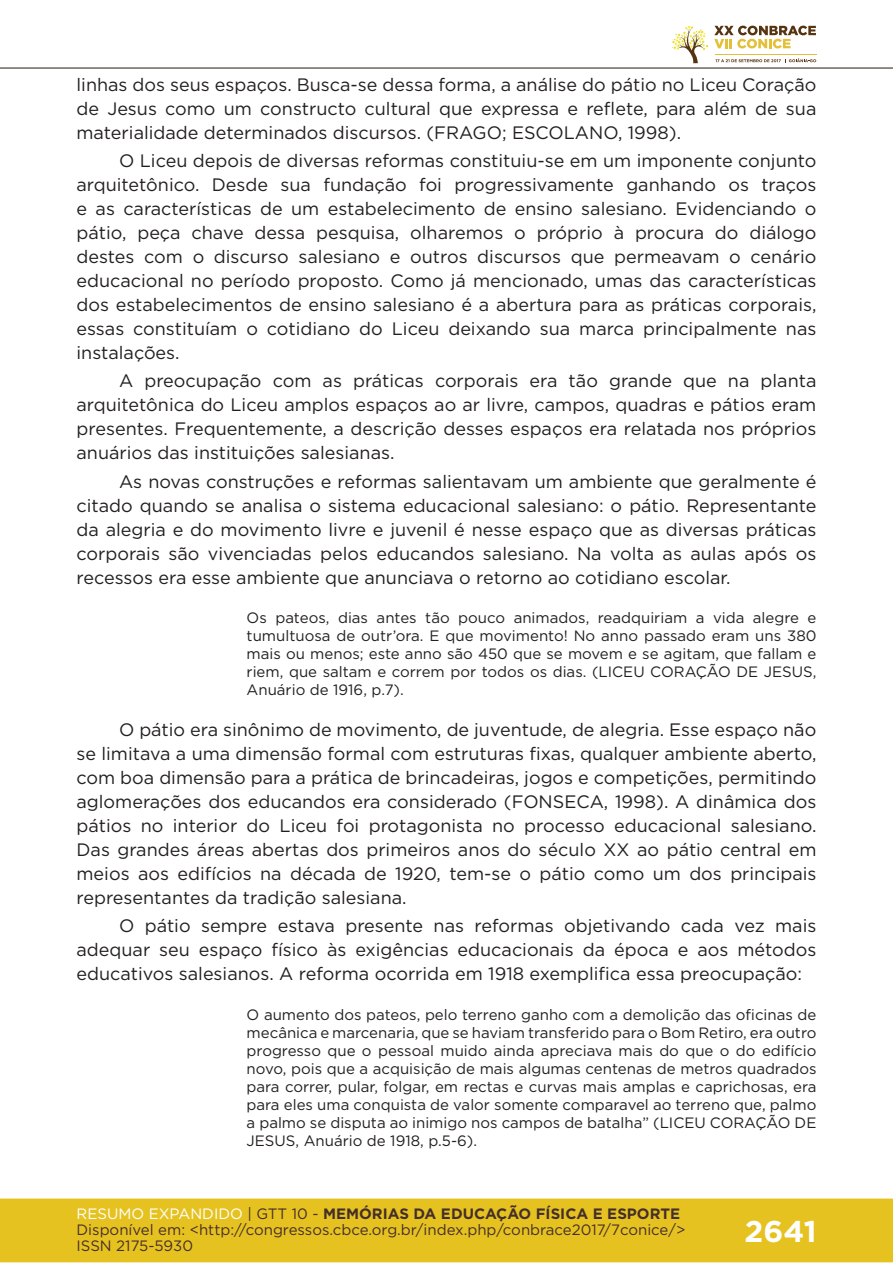
<style>
.page{position:relative;width:893px;height:1263px;background:#fff}
.page>*{position:absolute;margin:0;border:0;box-sizing:border-box;transform-origin:0 0}
.t1{font:700 30px "Gotham";color:#fff}
.t2{font:18px/24px "Gotham";color:#231f20;text-align:justify}
.t3{font:15px/18px "Gotham";color:#231f20;text-align:justify}
.t4{font:15px/16px "Gotham";color:#462f2a}
.s1{color:#fff}
.s2{color:#442f2a}
.s3{font-weight:700;color:#442f2a}
</style>
<div class="page">
<div style="left:0;top:1198px;width:893px;height:64px;background:#e6c221;border:2px solid #e6c221"></div>
<hr style="left:0;top:67px;width:893px;height:2px;background:#442f2a">
<svg style="left:672px;top:26px;width:144px;height:37px"></svg>
<hr style="left:0;top:0;width:1px;height:150px;background:#fff">
<p class="t2" style="left:77px;top:72px;width:741px">linhas dos seus espaços. Busca-se dessa forma, a análise do pátio no Liceu Coração de Jesus como um constructo cultural que expressa e reflete, para além de sua materialidade determinados discursos. (FRAGO; ESCOLANO, 1998).</p>
<p class="t2" style="left:77px;top:148px;width:741px;text-indent:43px">O Liceu depois de diversas reformas constituiu-se em um imponente conjunto arquitetônico. Desde sua fundação foi progressivamente ganhando os traços e as características de um estabelecimento de ensino salesiano. Evidenciando o pátio, peça chave dessa pesquisa, olharemos o próprio à procura do diálogo destes com o discurso salesiano e outros discursos que permeavam o cenário educacional no período proposto. Como já mencionado, umas das características dos estabelecimentos de ensino salesiano é a abertura para as práticas corporais, essas constituíam o cotidiano do Liceu deixando sua marca principalmente nas instalações.</p>
<p class="t2" style="left:77px;top:369px;width:741px;text-indent:43px">A preocupação com as práticas corporais era tão grande que na planta arquitetônica do Liceu amplos espaços ao ar livre, campos, quadras e pátios eram presentes. Frequentemente, a descrição desses espaços era relatada nos próprios anuários das instituições salesianas.</p>
<p class="t2" style="left:77px;top:469px;width:741px;text-indent:43px">As novas construções e reformas salientavam um ambiente que geralmente é citado quando se analisa o sistema educacional salesiano: o pátio. Representante da alegria e do movimento livre e juvenil é nesse espaço que as diversas práticas corporais são vivenciadas pelos educandos salesiano. Na volta as aulas após os recessos era esse ambiente que anunciava o retorno ao cotidiano escolar.</p>
<p class="t3" style="left:247px;top:608px;width:571px">Os pateos, dias antes tão pouco animados, readquiriam a vida alegre e tumultuosa de outr’ora. E que movimento! No anno passado eram uns 380 mais ou menos; este anno são 450 que se movem e se agitam, que fallam e riem, que saltam e correm por todos os dias. (LICEU CORAÇÃO DE JESUS, Anuário de 1916, p.7).</p>
<p class="t2" style="left:77px;top:717px;width:741px;text-indent:43px">O pátio era sinônimo de movimento, de juventude, de alegria. Esse espaço não se limitava a uma dimensão formal com estruturas fixas, qualquer ambiente aberto, com boa dimensão para a prática de brincadeiras, jogos e competições, permitindo aglomerações dos educandos era considerado (FONSECA, 1998). A dinâmica dos pátios no interior do Liceu foi protagonista no processo educacional salesiano.<br>Das grandes áreas abertas dos primeiros anos do século XX ao pátio central em meios aos edifícios na década de 1920, tem-se o pátio como um dos principais representantes da tradição salesiana.</p>
<p class="t2" style="left:77px;top:913px;width:741px;text-indent:43px">O pátio sempre estava presente nas reformas objetivando cada vez mais adequar seu espaço físico às exigências educacionais da época e aos métodos educativos salesianos. A reforma ocorrida em 1918 exemplifica essa preocupação:</p>
<p class="t3" style="left:247px;top:1005px;width:571px">O aumento dos pateos, pelo terreno ganho com a demolição das oficinas de mecânica e marcenaria, que se haviam transferido para o Bom Retiro, era outro progresso que o pessoal muido ainda apreciava mais do que o do edifício novo, pois que a acquisição de mais algumas centenas de metros quadrados para correr, pular, folgar, em rectas e curvas mais amplas e caprichosas, era para eles uma conquista de valor somente comparavel ao terreno que, palmo a palmo se disputa ao inimigo nos campos de batalha” (LICEU CORAÇÃO DE JESUS, Anuário de 1918, p.5-6).</p>
<p class="t4" style="left:77px;top:1205px;width:610px"><span class="s1">RESUMO EXPANDIDO</span> <span class="s2">| GTT 10 -</span> <span class="s3">MEMÓRIAS DA EDUCAÇÃO FÍSICA E ESPORTE<br></span>Disponível em: &lt;http://congressos.cbce.org.br/index.php/conbrace2017/7conice/&gt;<br>ISSN 2175-5930</p>
<h1 class="t1" style="left:744px;top:1212px;width:73px">2641</h1>
</div>
